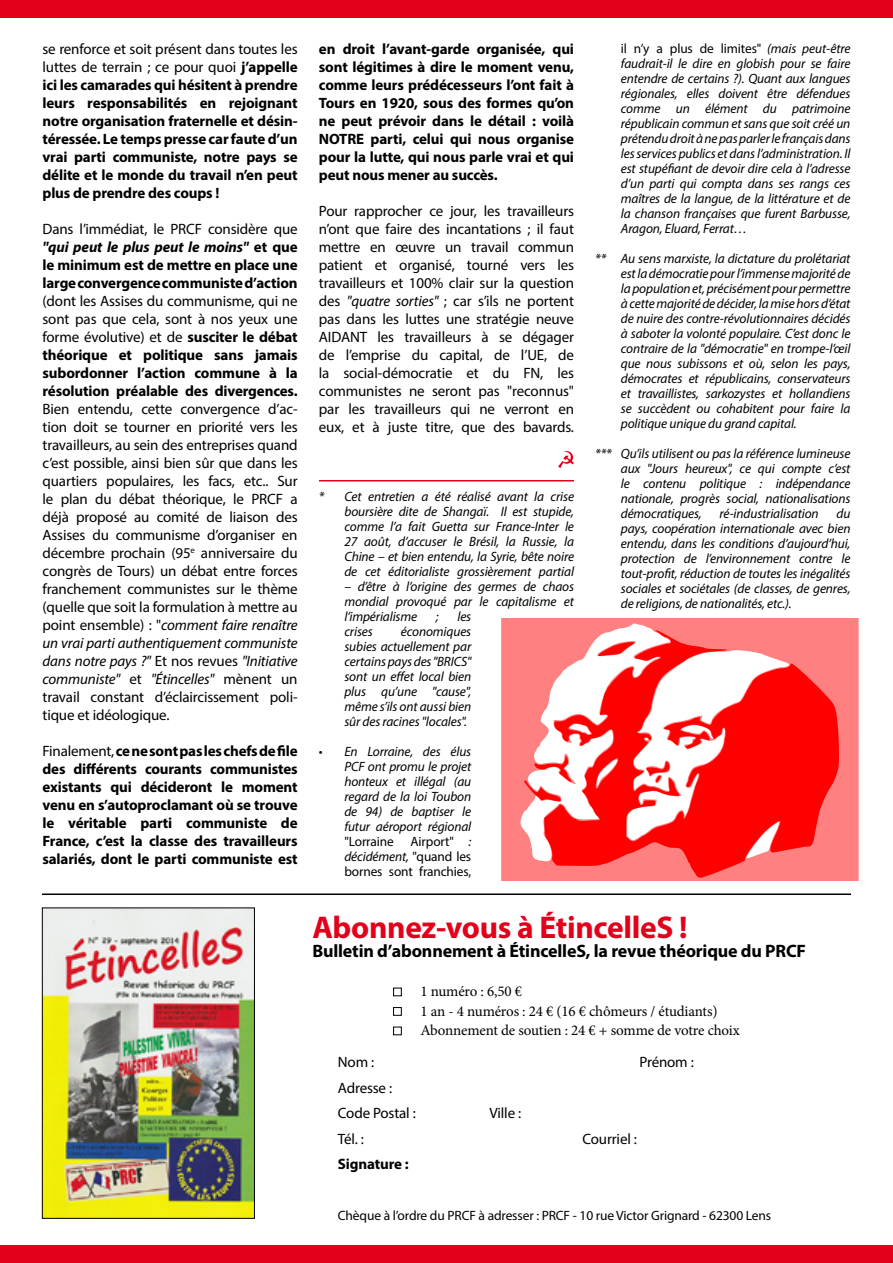
<style>
.page{position:relative;width:893px;height:1263px;background:#fff}
.page>*{position:absolute;margin:0;border:0;box-sizing:border-box;transform-origin:0 0}
.t1{font:700 31.5px "Myriad Pro";letter-spacing:-.01em;color:#e2001a}
.t2{font:700 18px "Myriad Pro";letter-spacing:-.01em;color:#000}
.t3{font:700 15px/18px "Myriad Pro";letter-spacing:-.01em;color:#000;text-align:justify}
.t4{font:15px/18px "Myriad Pro";letter-spacing:-.01em;color:#000;text-align:justify}
.t5{font:15px/19.5px "Minion Pro";letter-spacing:-.01em;color:#000}
.t6{font:italic 13.5px/15px "Myriad Pro";letter-spacing:-.01em;color:#000;text-align:justify}
.t7{font:13.5px/15px "Myriad Pro";letter-spacing:-.01em;color:#000;text-align:justify}
.s1{font-weight:400}
.s2{font-style:italic}
.s3{font-style:normal}
</style>
<div class="page">
<div style="left:501px;top:619px;width:357px;height:261px;background:#ff8080"></div>
<svg style="left:524px;top:630px;width:315px;height:248px"></svg>
<hr style="left:319px;top:480px;width:255px;height:1px;background:#e2001a">
<div style="left:0;top:1246px;width:893px;height:17px;background:#e2001a"></div>
<div style="left:0;top:0;width:893px;height:17px;background:#e2001a"></div>
<svg style="left:558px;top:451px;width:16px;height:17px"></svg>
<hr style="left:42px;top:893px;width:809px;height:2px;background:#000">
<div style="left:393px;top:988px;width:9px;height:8px;border:1px solid #000"></div>
<div style="left:393px;top:1007px;width:9px;height:9px;border:1px solid #000"></div>
<div style="left:393px;top:1027px;width:9px;height:8px;border:1px solid #000"></div>
<img style="left:44px;top:909px;width:209px;height:308px">
<div style="left:42px;top:907px;width:213px;height:312px;border:1px solid #000"></div>
<p class="t3" style="left:43px;top:39px;width:257px"><span class="s1">se renforce et soit présent dans toutes les luttes de terrain ; ce pour quoi</span> j’appelle ici les camarades qui hésitent à prendre leurs responsabilités en rejoignant notre organisation fraternelle et désin&shy;téressée. Le temps presse car faute d’un vrai parti communiste, notre pays se délite et le monde du travail n’en peut plus de prendre des coups !</p>
<p class="t3" style="left:43px;top:219px;width:257px"><span class="s1">Dans l’immédiat, le PRCF considère que </span><span class="s2">"qui peut le plus peut le moins"</span> et que le minimum est de mettre en place une large convergence communiste d’action</p>
<p class="t3" style="left:43px;top:291px;width:257px"><span class="s1">(dont les Assises du communisme, qui ne sont pas que cela, sont à nos yeux une forme évolutive) et de</span> susciter le débat théorique et politique sans jamais subordonner l’action commune à la résolution préalable des divergences.</p>
<p class="t4" style="left:43px;top:400px;width:257px">Bien entendu, cette convergence d’ac&shy;tion doit se tourner en priorité vers les travailleurs, au sein des entreprises quand c’est possible, ainsi bien sûr que dans les quartiers populaires, les facs, etc.. Sur le plan du débat théorique, le PRCF a déjà proposé au comité de liaison des Assises du communisme d’organiser en décembre prochain (95<sup>e</sup> anniversaire du congrès de Tours) un débat entre forces franchement communistes sur le thème (quelle que soit la formulation à mettre au point ensemble) : "<span class="s2">comment faire renaître un vrai parti authentiquement communiste dans notre pays ?"</span> Et nos revues <span class="s2">"Initiative communiste"</span> et <span class="s2">"Étincelles"</span> mènent un travail constant d’éclaircissement poli&shy;tique et idéologique.</p>
<p class="t3" style="left:43px;top:741px;width:257px"><span class="s1">Finalement,</span> ce ne sont pas les chefs de file des différents courants communistes existants qui décideront le moment venu en s’autoproclamant où se trouve le véritable parti communiste de France, c’est la classe des travailleurs salariés, dont le parti communiste est</p>
<p class="t3" style="left:319px;top:39px;width:257px">en droit l’avant-garde organisée, qui sont légitimes à dire le moment venu, comme leurs prédécesseurs l’ont fait à Tours en 1920, sous des formes qu’on ne peut prévoir dans le détail : voilà NOTRE parti, celui qui nous organise pour la lutte, qui nous parle vrai et qui peut nous mener au succès.</p>
<p class="t4" style="left:319px;top:202px;width:257px">Pour rapprocher ce jour, les travailleurs n’ont que faire des incantations ; il faut mettre en œuvre un travail commun patient et organisé, tourné vers les travailleurs et 100% clair sur la question des <span class="s2">"quatre sorties"</span> ; car s’ils ne portent pas dans les luttes une stratégie neuve AIDANT les travailleurs à se dégager de l’emprise du capital, de l’UE, de la social-démocratie et du FN, les communistes ne seront pas "reconnus" par les travailleurs qui ne verront en eux, et à juste titre, que des bavards.</p>
<p class="t6" style="left:344px;top:489px;width:231px;text-indent:-26px">* Cet entretien a été réalisé avant la crise boursière dite de Shangaï. Il est stupide, comme l’a fait Guetta sur France-Inter le 27 août, d’accuser le Brésil, la Russie, la Chine – et bien entendu, la Syrie, bête noire de cet éditorialiste grossièrement partial</p>
<p class="t6" style="left:344px;top:579px;width:231px">– d’être à l’origine des germes de chaos mondial provoqué par le capitalisme et l’impérialisme</p>
<p class="t6" style="left:436px;top:609px;width:4px">;</p>
<p class="t6" style="left:457px;top:609px;width:15px">les</p>
<p class="t6" style="left:344px;top:624px;width:128px;text-indent:57px">économiques subies actuellement par certains pays des "BRICS" sont un effet local bien plus qu’une "cause", même s’ils ont aussi bien sûr des racines "locales".</p>
<p class="t6" style="left:344px;top:744px;width:128px;text-indent:-26px">• En Lorraine, des élus PCF ont promu le projet honteux et illégal (au regard de la loi Toubon de 94) de baptiser le futur aéroport régional</p>
<p class="t7" style="left:344px;top:834px;width:51px">"Lorraine</p>
<p class="t6" style="left:344px;top:624px;width:30px">crises</p>
<p class="t7" style="left:344px;top:834px;width:128px;text-indent:66px">Airport" <span class="s2">: décidément,</span> "quand les bornes sont franchies,</p>
<p class="t6" style="left:621px;top:40px;width:231px"><span class="s3">il n’y a plus de limites"</span> (mais peut-être faudrait-il le dire en globish pour se faire entendre de certains ?). Quant aux langues régionales, elles doivent être défendues comme un élément du patrimoine républicain commun et sans que soit créé un prétendu droit à ne pas parler le français dans les services publics et dans l’administration. Il est stupéfiant de devoir dire cela à l’adresse d’un parti qui compta dans ses rangs ces maîtres de la langue, de la littérature et de la chanson françaises que furent Barbusse, Aragon, Eluard, Ferrat…</p>
<p class="t6" style="left:621px;top:250px;width:231px;text-indent:-26px">** Au sens marxiste, la dictature du prolétariat est la démocratie pour l’immense majorité de la population et, précisément pour permettre à cette majorité de décider, la mise hors d’état de nuire des contre-révolutionnaires décidés à saboter la volonté populaire. C’est donc le contraire de la "démocratie" en trompe-l’œil que nous subissons et où, selon les pays, démocrates et républicains, conservateurs et travaillistes, sarkozystes et hollandiens se succèdent ou cohabitent pour faire la politique unique du grand capital.</p>
<p class="t6" style="left:621px;top:445px;width:231px;text-indent:-26px">*** Qu’ils utilisent ou pas la référence lumineuse aux "Jours heureux", ce qui compte c’est le contenu politique : indépendance nationale, progrès social, nationalisations démocratiques,</p>
<p class="t6" style="left:621px;top:505px;width:231px;text-indent:216px">du pays, coopération internationale avec bien entendu, dans les conditions d’aujourd’hui, protection de l’environnement contre le tout-profit, réduction de toutes les inégalités sociales et sociétales (de classes, de genres, de religions, de nationalités, etc.).</p>
<p class="t6" style="left:720px;top:505px;width:101px">ré-industrialisation</p>
<h1 class="t1" style="left:312px;top:906px;width:377px">Abonnez-vous à ÉtincelleS !</h1>
<h2 class="t2" style="left:312px;top:939px;width:495px">Bulletin d’abonnement à ÉtincelleS, la revue théorique du PRCF</h2>
<p class="t5" style="left:420px;top:982px;width:321px">1 numéro : 6,50 €<br>1 an - 4 numéros : 24 € (16 € chômeurs / étudiants)<br>Abonnement de soutien : 24 € + somme de votre choix</p>
<p class="t4" style="left:338px;top:1053px;width:38px">Nom :</p>
<p class="t4" style="left:639px;top:1053px;width:56px">Prénom :</p>
<p class="t4" style="left:338px;top:1075px;width:79px;line-height:25.5px">Adresse :<br>Code Postal :</p>
<p class="t4" style="left:490px;top:1104px;width:33px">Ville :</p>
<p class="t4" style="left:338px;top:1130px;width:27px">Tél. :</p>
<p class="t4" style="left:582px;top:1130px;width:56px">Courriel :</p>
<p class="t3" style="left:338px;top:1155px;width:72px">Signature :</p>
<p class="t7" style="left:338px;top:1208px;width:435px">Chèque à l’ordre du PRCF à adresser : PRCF - 10 rue Victor Grignard - 62300 Lens</p>
</div>
